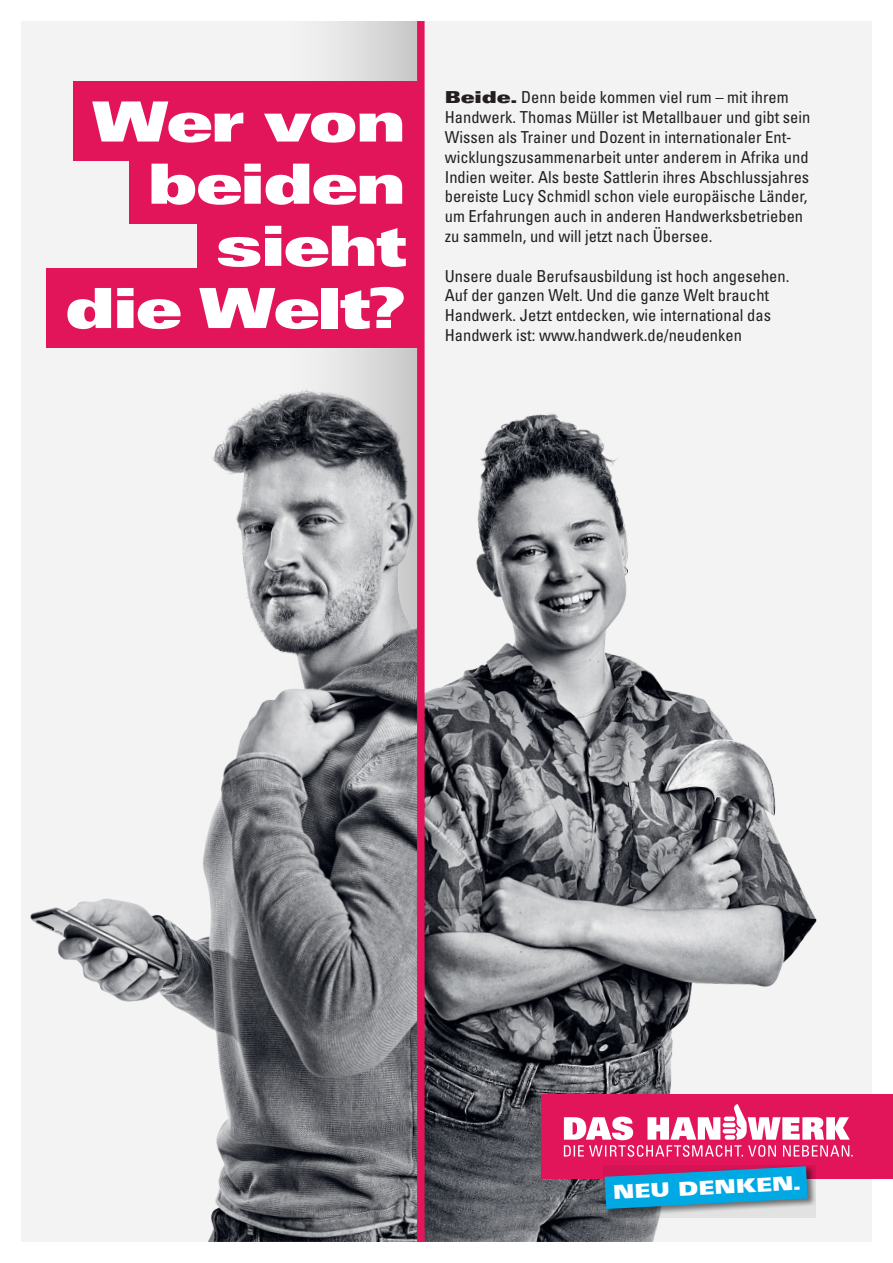
<style>
.page{position:relative;width:893px;height:1263px;background:#f3f3f3}
.page>*{position:absolute;margin:0;border:0;box-sizing:border-box;transform-origin:0 0}
.t1{font:55.5px/62.1px "Univers LT Std X Black Ex";letter-spacing:-.04em;color:#fff;text-align:right}
.t2{font:19.2px "Univers LT Std X Black Ex";color:#fff}
.t3{font:condensed 16.5px/19.8px "Univers LT Std";color:#231f20}
.s1{font-family:"Univers LT Std X Black Ex";font-stretch:normal}
</style>
<div class="page">
<div style="left:0;top:0;width:893px;height:1263px;border:21px solid #fff"></div>
<svg style="left:216px;top:21px;width:201px;height:61px"></svg>
<img style="left:27px;top:322px;width:390px;height:920px">
<img style="left:425px;top:237px;width:447px;height:1005px">
<div style="left:417px;top:21px;width:8px;height:1221px;background:#e3155a"></div>
<div style="left:73px;top:82px;width:349px;height:79px;background:#e3155a"></div>
<div style="left:129px;top:144px;width:293px;height:79px;background:#e3155a"></div>
<div style="left:197px;top:206px;width:225px;height:80px;background:#e3155a"></div>
<div style="left:47px;top:268px;width:375px;height:80px;background:#e3155a"></div>
<div style="left:541px;top:1094px;width:352px;height:85px;background:#e3155a"></div>
<svg style="left:564px;top:1104px;width:289px;height:53px"></svg>
<svg style="left:604px;top:1165px;width:212px;height:52px;background:#baa0aa"></svg>
<svg style="left:605px;top:1166px;width:203px;height:43px;background:#2e92c7"></svg>
<h1 class="t1" style="left:65px;top:91px;width:343px">Wer von beiden sieht<br>die Welt?</h1>
<p class="t3" style="left:445px;top:87px;width:367px"><span class="s1">Beide.</span> Denn beide kommen viel rum – mit ihrem Handwerk. Thomas Müller ist Metallbauer und gibt sein Wissen als Trainer und Dozent in internationaler Ent&shy;wicklungszusammenarbeit unter anderem in Afrika und Indien weiter. Als beste Sattlerin ihres Abschlussjahres bereiste Lucy Schmidl schon viele europäische Länder, um Erfahrungen auch in anderen Handwerksbetrieben zu sammeln, und will jetzt nach Übersee.</p>
<p class="t3" style="left:445px;top:266px;width:346px">Unsere duale Berufsausbildung ist hoch angesehen.<br>Auf der ganzen Welt. Und die ganze Welt braucht Handwerk. Jetzt entdecken, wie international das Handwerk ist: www.handwerk.de/neudenken</p>
<p class="t2" style="left:625px;top:1181px;width:189px;rotate:-3deg">NEU DENKENN. .</p>
<p class="t2" style="left:613px;top:1181px;width:161px;rotate:-3deg">NEU DENKE</p>
</div>
